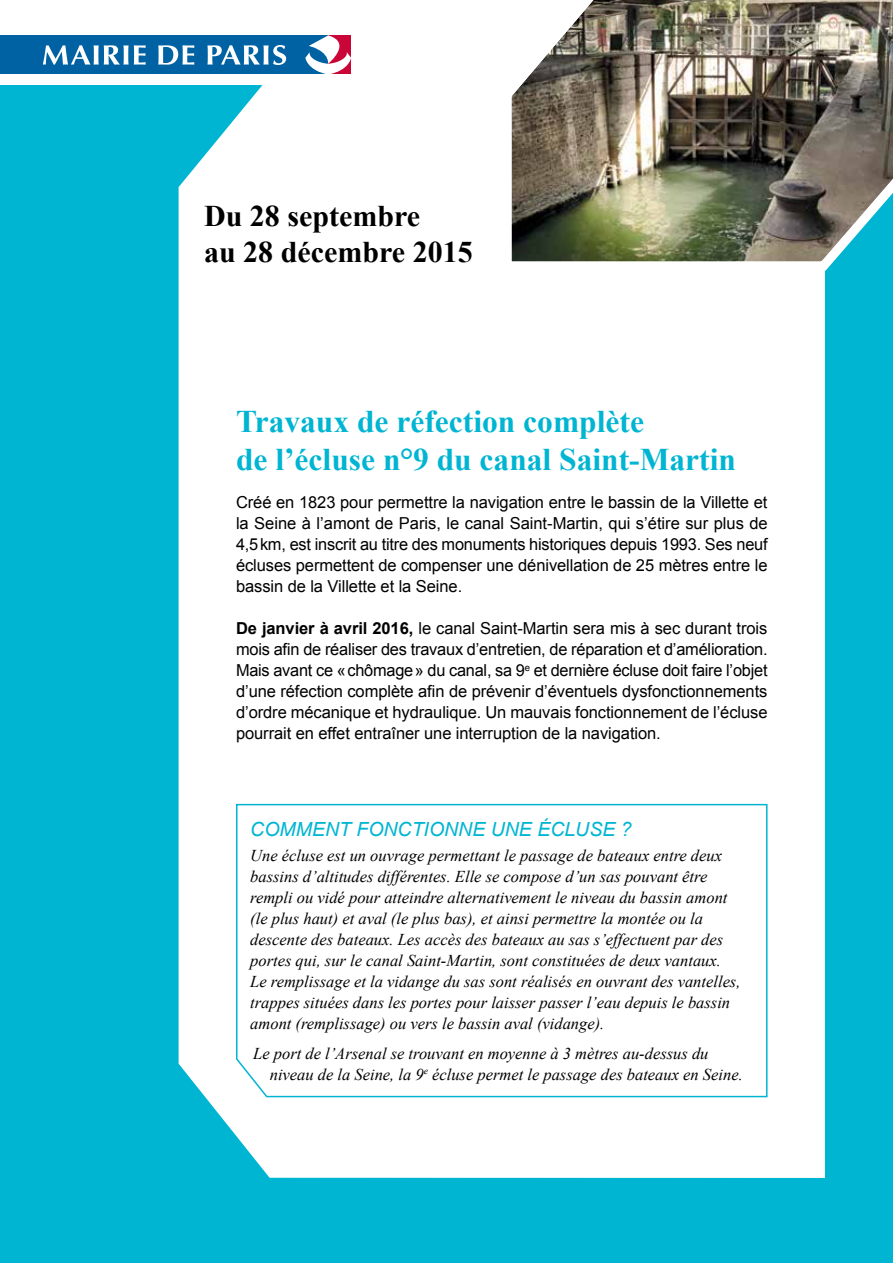
<style>
.page{position:relative;width:893px;height:1263px;background:#fff}
.page>*{position:absolute;margin:0;border:0;box-sizing:border-box;transform-origin:0 0}
.t1{font:700 31.5px/37.8px "Times New Roman";color:#00b5d2}
.t2{font:700 30px/36px "Times New Roman";color:#000}
.t3{font:italic 19.5px "Arial";color:#00b5d2}
.t4{font:16.5px/21px "Arial";letter-spacing:-.005em;color:#000;text-align:justify}
.t5{font:italic 16.5px/21px "Times New Roman";color:#000}
.s1{font-weight:700}
</style>
<div class="page">
<div style="left:0;top:85px;width:893px;height:1178px;background:#00b5d2"></div>
<div style="left:179px;top:85px;width:646px;height:1093px;background:#fff"></div>
<img style="left:494px;top:0;width:399px;height:275px">
<svg style="left:0;top:35px;width:351px;height:39px"></svg>
<div style="left:235px;top:803px;width:533px;height:295px;background:#fff"></div>
<h2 class="t2" style="left:204px;top:197px;width:270px">Du 28 septembre<br>au 28 décembre 2015</h2>
<h1 class="t1" style="left:236px;top:401px;width:501px">Travaux de réfection complète<br>de l’écluse n°9 du canal Saint-Martin</h1>
<p class="t4" style="left:236px;top:492px;width:533px">Créé en 1823 pour permettre la navigation entre le bassin de la Villette et la Seine à l’amont de Paris, le canal Saint-Martin, qui s’étire sur plus de 4,5km, est inscrit au titre des monuments historiques depuis 1993. Ses neuf écluses permettent de compenser une dénivellation de 25 mètres entre le bassin de la Villette et la Seine.</p>
<p class="t4" style="left:236px;top:618px;width:533px"><span class="s1">De janvier à avril 2016,</span> le canal Saint-Martin sera mis à sec durant trois mois afin de réaliser des travaux d’entretien, de réparation et d’amélioration.<br>Mais avant ce «chômage» du canal, sa 9<sup>e</sup> et dernière écluse doit faire l’objet d’une réfection complète afin de prévenir d’éventuels dysfonctionnements d’ordre mécanique et hydraulique. Un mauvais fonctionnement de l’écluse pourrait en effet entraîner une interruption de la navigation.</p>
<p class="t3" style="left:250px;top:816px;width:383px">COMMENT FONCTIONNE UNE ÉCLUSE ?</p>
<p class="t5" style="left:250px;top:845px;width:492px">Une écluse est un ouvrage permettant le passage de bateaux entre deux bassins d’altitudes différentes. Elle se compose d’un sas pouvant être rempli ou vidé pour atteindre alternativement le niveau du bassin amont (le plus haut) et aval (le plus bas), et ainsi permettre la montée ou la descente des bateaux. Les accès des bateaux au sas s’effectuent par des portes qui, sur le canal Saint-Martin, sont constituées de deux vantaux.<br>Le remplissage et la vidange du sas sont réalisés en ouvrant des vantelles, trappes situées dans les portes pour laisser passer l’eau depuis le bassin amont (remplissage) ou vers le bassin aval (vidange).</p>
<p class="t5" style="left:270px;top:1042px;width:475px;text-indent:-16px">Le port de l’Arsenal se trouvant en moyenne à 3 mètres au-dessus du niveau de la Seine, la 9<sup>e</sup> écluse permet le passage des bateaux en Seine.</p>
</div>
